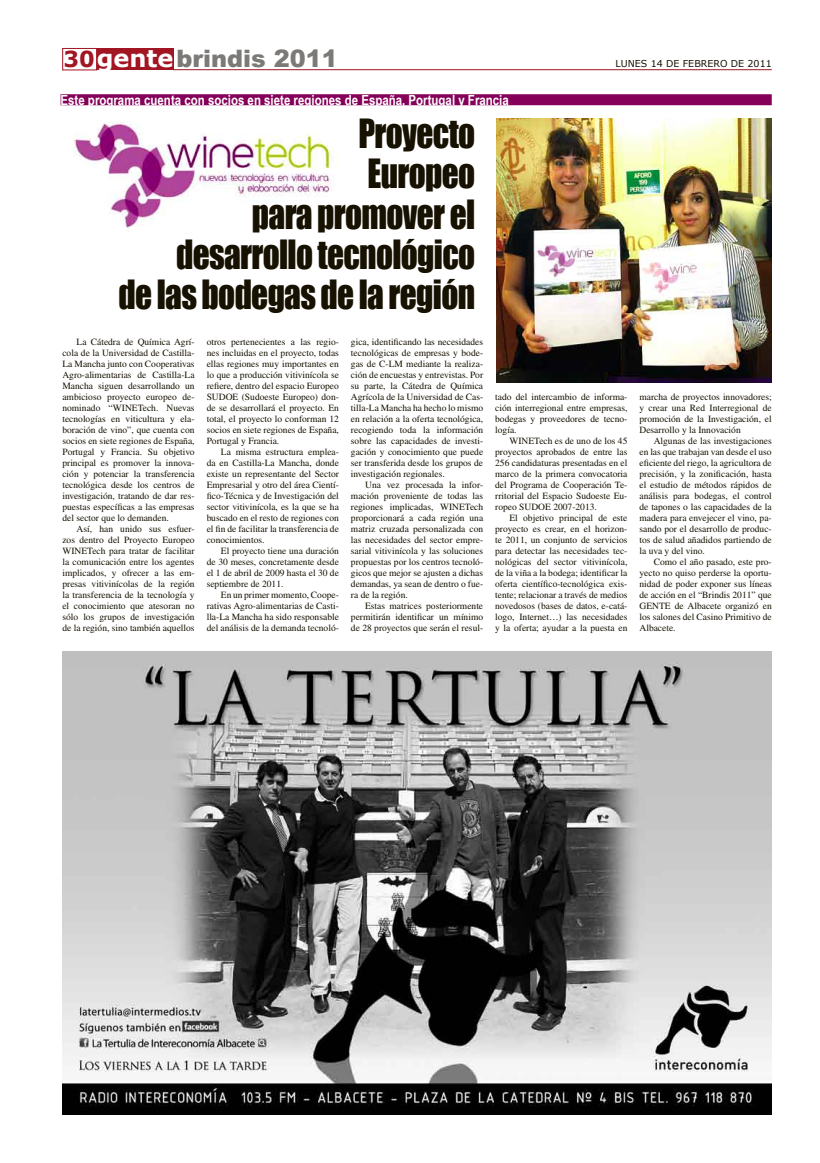
<style>
.page{position:relative;width:820px;height:1163px;background:#fff}
.page>*{position:absolute;margin:0;border:0;box-sizing:border-box;transform-origin:0 0}
.t1{font:37px/40px "Impact";letter-spacing:-.02em;color:#161100;text-align:right;scale:.9 1}
.t2{font:900 24px "Arial";color:#7c7a77}
.t3{font:700 14px "Arial Narrow";color:#fff}
.t4{font:9.5px/11px "Times LT Std";color:#161100;text-align:justify}
.t5{font:9.5px "Verdana";color:#161100}
.s1{font-family:"Verdana";font-weight:700;font-size:22px;color:#a21522}
.s2{font-family:"Verdana";font-weight:700;color:#fff}
</style>
<div class="page">
<hr style="left:173px;top:69px;width:598px;height:1px;background:#a21522">
<div style="left:96px;top:48px;width:78px;height:22px;background:#a21522"></div>
<div style="left:62px;top:48px;width:35px;height:22px;border:1px solid #a21522"></div>
<img style="left:62px;top:651px;width:709px;height:463px">
<img style="left:73px;top:121px;width:264px;height:107px">
<img style="left:496px;top:119px;width:275px;height:263px">
<div style="left:60px;top:94px;width:711px;height:11px;background:#840059"></div>
<h2 class="t2" style="left:64px;top:45px;width:276px"><span class="s1">30</span><span class="s2">gente</span>brindis 2011</h2>
<p class="t5" style="left:615px;top:57px;width:158px">LUNES 14 DE FEBRERO DE 2011</p>
<h3 class="t3" style="left:60px;top:90px;width:449px">Este programa cuenta con socios en siete regiones de España, Portugal y Francia</h3>
<h1 class="t1" style="left:119px;top:113px;width:397px">Proyecto<br>Europeo<br>para promover el desarrollo tecnológico<br>de las bodegas de la región</h1>
<p class="t4" style="left:62px;top:336px;width:134px;text-indent:14px">La Cátedra de Química Agrí&shy;cola de la Universidad de Castilla-La Mancha junto con Cooperativas Agro-alimentarias de Castilla-La Mancha siguen desarrollando un ambicioso proyecto europeo de&shy;nominado “WINETech. Nuevas tecnologías en viticultura y ela&shy;boración de vino”, que cuenta con socios en siete regiones de España, Portugal y Francia. Su objetivo principal es promover la innova&shy;ción y potenciar la transferencia tecnológica desde los centros de investigación, tratando de dar res&shy;puestas específicas a las empresas del sector que lo demanden.</p>
<p class="t4" style="left:62px;top:523px;width:134px;text-indent:14px">Así, han unido sus esfuer&shy;zos dentro del Proyecto Europeo WINETech para tratar de facilitar la comunicación entre los agentes implicados, y ofrecer a las em&shy;presas vitivinícolas de la región la transferencia de la tecnología y el conocimiento que atesoran no sólo los grupos de investigación de la región, sino también aquellos</p>
<p class="t4" style="left:206px;top:336px;width:134px">otros pertenecientes a las regio&shy;nes incluidas en el proyecto, todas ellas regiones muy importantes en lo que a producción vitivinícola se refiere, dentro del espacio Europeo SUDOE (Sudoeste Europeo) don&shy;de se desarrollará el proyecto. En total, el proyecto lo conforman 12 socios en siete regiones de España, Portugal y Francia.</p>
<p class="t4" style="left:206px;top:446px;width:134px;text-indent:14px">La misma estructura emplea&shy;da en Castilla-La Mancha, donde existe un representante del Sector Empresarial y otro del área Cientí&shy;fico-Técnica y de Investigación del sector vitivinícola, es la que se ha buscado en el resto de regiones con el fin de facilitar la transferencia de conocimientos.</p>
<p class="t4" style="left:206px;top:545px;width:134px;text-indent:14px">El proyecto tiene una duración de 30 meses, concretamente desde el 1 de abril de 2009 hasta el 30 de septiembre de 2011.</p>
<p class="t4" style="left:206px;top:589px;width:134px;text-indent:14px">En un primer momento, Coope&shy;rativas Agro-alimentarias de Casti&shy;lla-La Mancha ha sido responsable del análisis de la demanda tecnoló-</p>
<p class="t4" style="left:351px;top:336px;width:134px">gica, identificando las necesidades tecnológicas de empresas y bode&shy;gas de C-LM mediante la realiza&shy;ción de encuestas y entrevistas. Por su parte, la Cátedra de Química Agrícola de la Universidad de Cas&shy;tilla-La Mancha ha hecho lo mismo en relación a la oferta tecnológica, recogiendo toda la información sobre las capacidades de investi&shy;gación y conocimiento que puede ser transferida desde los grupos de investigación regionales.</p>
<p class="t4" style="left:351px;top:479px;width:134px;text-indent:14px">Una vez procesada la infor&shy;mación proveniente de todas las regiones implicadas, WINETech proporcionará a cada región una matriz cruzada personalizada con las necesidades del sector empre&shy;sarial vitivinícola y las soluciones propuestas por los centros tecnoló&shy;gicos que mejor se ajusten a dichas demandas, ya sean de dentro o fue&shy;ra de la región.</p>
<p class="t4" style="left:351px;top:600px;width:134px;text-indent:14px">Estas matrices posteriormente permitirán identificar un mínimo de 28 proyectos que serán el resul-</p>
<p class="t4" style="left:495px;top:391px;width:134px">tado del intercambio de informa&shy;ción interregional entre empresas, bodegas y proveedores de tecno&shy;logía.</p>
<p class="t4" style="left:495px;top:435px;width:134px;text-indent:14px">WINETech es de uno de los 45 proyectos aprobados de entre las 256 candidaturas presentadas en el marco de la primera convocatoria del Programa de Cooperación Te&shy;rritorial del Espacio Sudoeste Eu&shy;ropeo SUDOE 2007-2013.</p>
<p class="t4" style="left:495px;top:512px;width:134px;text-indent:14px">El objetivo principal de este proyecto es crear, en el horizon&shy;te 2011, un conjunto de servicios para detectar las necesidades tec&shy;nológicas del sector vitivinícola, de la viña a la bodega; identificar la oferta científico-tecnológica exis&shy;tente; relacionar a través de medios novedosos (bases de datos, e-catá&shy;logo, Internet…) las necesidades y la oferta; ayudar a la puesta en</p>
<p class="t4" style="left:639px;top:391px;width:134px">marcha de proyectos innovadores; y crear una Red Interregional de promoción de la Investigación, el Desarrollo y la Innovación</p>
<p class="t4" style="left:639px;top:435px;width:134px;text-indent:14px">Algunas de las investigaciones en las que trabajan van desde el uso eficiente del riego, la agricultora de precisión, y la zonificación, hasta el estudio de métodos rápidos de análisis para bodegas, el control de tapones o las capacidades de la madera para envejecer el vino, pa&shy;sando por el desarrollo de produc&shy;tos de salud añadidos partiendo de la uva y del vino.</p>
<p class="t4" style="left:639px;top:556px;width:134px;text-indent:14px">Como el año pasado, este pro&shy;yecto no quiso perderse la oportu&shy;nidad de poder exponer sus líneas de acción en el “Brindis 2011” que GENTE de Albacete organizó en los salones del Casino Primitivo de Albacete.</p>
</div>
